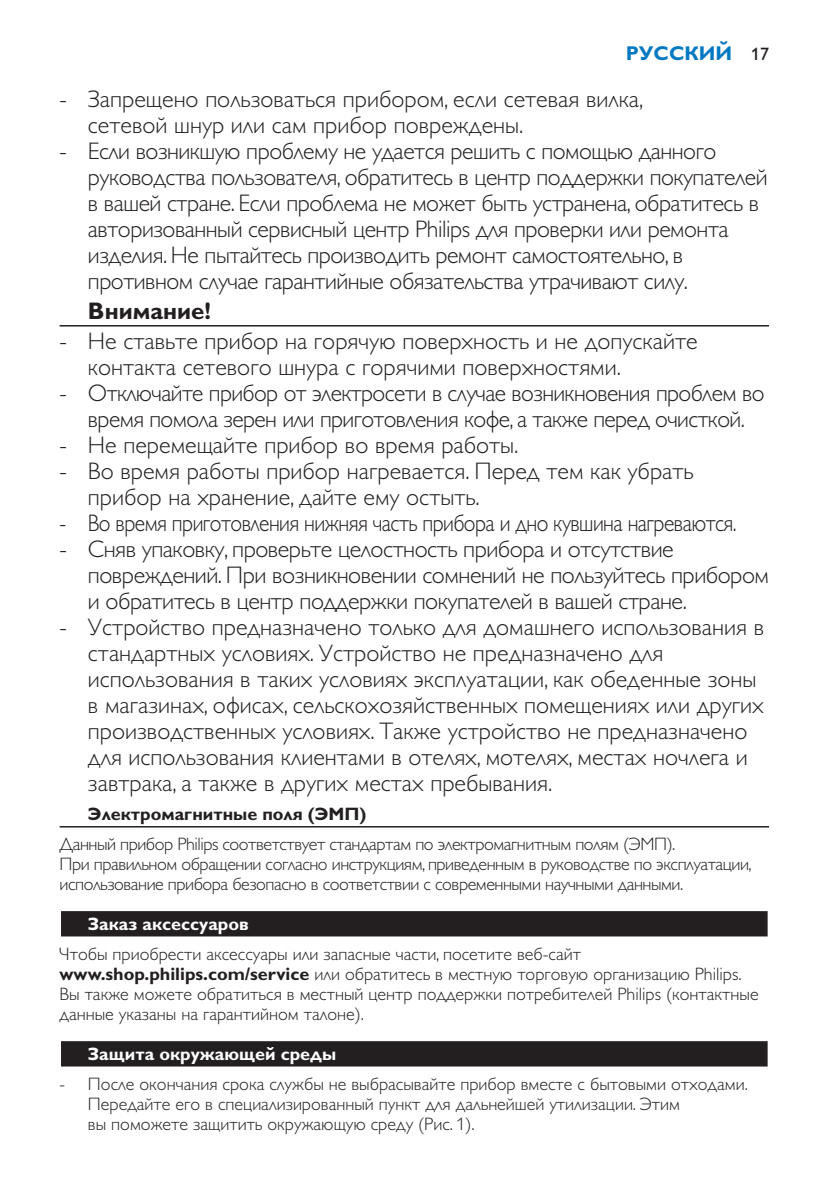
<style>
.page{position:relative;width:840px;height:1191px;background:#fff}
.page>*{position:absolute;margin:0;border:0;box-sizing:border-box;transform-origin:0 0}
.t1{font:24px/26px "Gill Sans Alt One WGL Light";color:#231f20}
.t2{font:24px/26px "Gill Sans Alt One WGL Light";letter-spacing:-.02em;color:#231f20}
.t3{font:24px "Gill Sans Alt One WGL Light";letter-spacing:-.02em;color:#231f20;scale:.9 1}
.t4{font:700 24px "Gill Sans Alt One WGL";color:#231f20}
.t5{font:700 20px "Gill Sans Alt One WGL";color:#0079c2}
.t6{font:18px/20px "Gill Sans Alt One WGL Light";color:#231f20}
.t7{font:18px/20px "Gill Sans Alt One WGL Light";letter-spacing:-.025em;color:#231f20}
.t8{font:700 18px "Gill Sans Alt One WGL";color:#fff}
.t9{font:700 18px "Gill Sans Alt One WGL";color:#231f20}
.t10{font:18px "Gill Sans Alt One WGL";color:#231f20}
.s1{font-family:"Gill Sans Alt One WGL";font-weight:700}
</style>
<div class="page">
<hr style="left:60px;top:325px;width:708px;height:1px;background:#231f20">
<hr style="left:60px;top:826px;width:708px;height:1px;background:#231f20">
<div style="left:60px;top:910px;width:708px;height:28px;background:#949293"></div>
<div style="left:61px;top:911px;width:706px;height:25px;background:#231f20"></div>
<div style="left:60px;top:1040px;width:708px;height:28px;background:#878586"></div>
<div style="left:61px;top:1041px;width:706px;height:25px;background:#231f20"></div>
<p class="t5" style="left:625px;top:40px;width:108px">РУССКИЙ</p>
<p class="t10" style="left:750px;top:42px;width:19px">17</p>
<p class="t1" style="left:88px;top:86px;width:556px;text-indent:-28px">- Запрещено пользоваться прибором, если сетевая вилка, сетевой шнур или сам прибор повреждены.</p>
<p class="t2" style="left:88px;top:138px;width:680px;text-indent:-28px">- Если возникшую проблему не удается решить с помощью данного руководства пользователя, обратитесь в центр поддержки покупателей в вашей стране. Если проблема не может быть устранена, обратитесь в авторизованный сервисный центр Philips для проверки или ремонта изделия. Не пытайтесь производить ремонт самостоятельно, в противном случае гарантийные обязательства утрачивают силу.</p>
<p class="t4" style="left:88px;top:295px;width:124px">Внимание!</p>
<p class="t1" style="left:88px;top:328px;width:610px;text-indent:-28px">- Не ставьте прибор на горячую поверхность и не допускайте контакта сетевого шнура с горячими поверхностями.</p>
<p class="t2" style="left:60px;top:380px;width:706px;text-align:center">- Отключайте прибор от электросети в случае возникновения проблем во время помола зерен или приготовления кофе, а также перед очисткой.</p>
<p class="t1" style="left:60px;top:432px;width:460px">- Не перемещайте прибор во время работы.</p>
<p class="t1" style="left:88px;top:458px;width:607px;text-indent:-28px">- Во время работы прибор нагревается. Перед тем как убрать прибор на хранение, дайте ему остыть.</p>
<p class="t3" style="left:60px;top:507px;width:753px">- Во время приготовления нижняя часть прибора и дно кувшина нагреваются.</p>
<p class="t2" style="left:88px;top:536px;width:682px;text-indent:-28px">- Сняв упаковку, проверьте целостность прибора и отсутствие повреждений. При возникновении сомнений не пользуйтесь прибором и обратитесь в центр поддержки покупателей в вашей стране.</p>
<p class="t1" style="left:88px;top:614px;width:677px;text-indent:-28px">- Устройство предназначено только для домашнего использования в стандартных условиях. Устройство не предназначено для использования в таких условиях эксплуатации, как обеденные зоны в магазинах, офисах, сельскохозяйственных помещениях или других производственных условиях. Также устройство не предназначено для использования клиентами в отелях, мотелях, местах ночлега и завтрака, а также в других местах пребывания.</p>
<p class="t9" style="left:88px;top:802px;width:280px">Электромагнитные поля (ЭМП)</p>
<p class="t7" style="left:60px;top:834px;width:693px">Данный прибор Philips соответствует стандартам по электромагнитным полям (ЭМП).<br>При правильном обращении согласно инструкциям, приведенным в руководстве по эксплуатации, использование прибора безопасно в соответствии с современными научными данными.</p>
<p class="t8" style="left:88px;top:912px;width:162px">Заказ аксессуаров</p>
<p class="t6" style="left:60px;top:944px;width:700px">Чтобы приобрести аксессуары или запасные части, посетите веб-сайт <span class="s1">www.shop.philips.com/service</span> или обратитесь в местную торговую организацию Philips.<br>Вы также можете обратиться в местный центр поддержки потребителей Philips (контактные данные указаны на гарантийном талоне).</p>
<p class="t8" style="left:88px;top:1042px;width:250px">Защита окружающей среды</p>
<p class="t6" style="left:88px;top:1074px;width:661px;text-indent:-28px">- После окончания срока службы не выбрасывайте прибор вместе с бытовыми отходами.<br>Передайте его в специализированный пункт для дальнейшей утилизации. Этим<br>вы поможете защитить окружающую среду (Рис. 1).</p>
</div>
